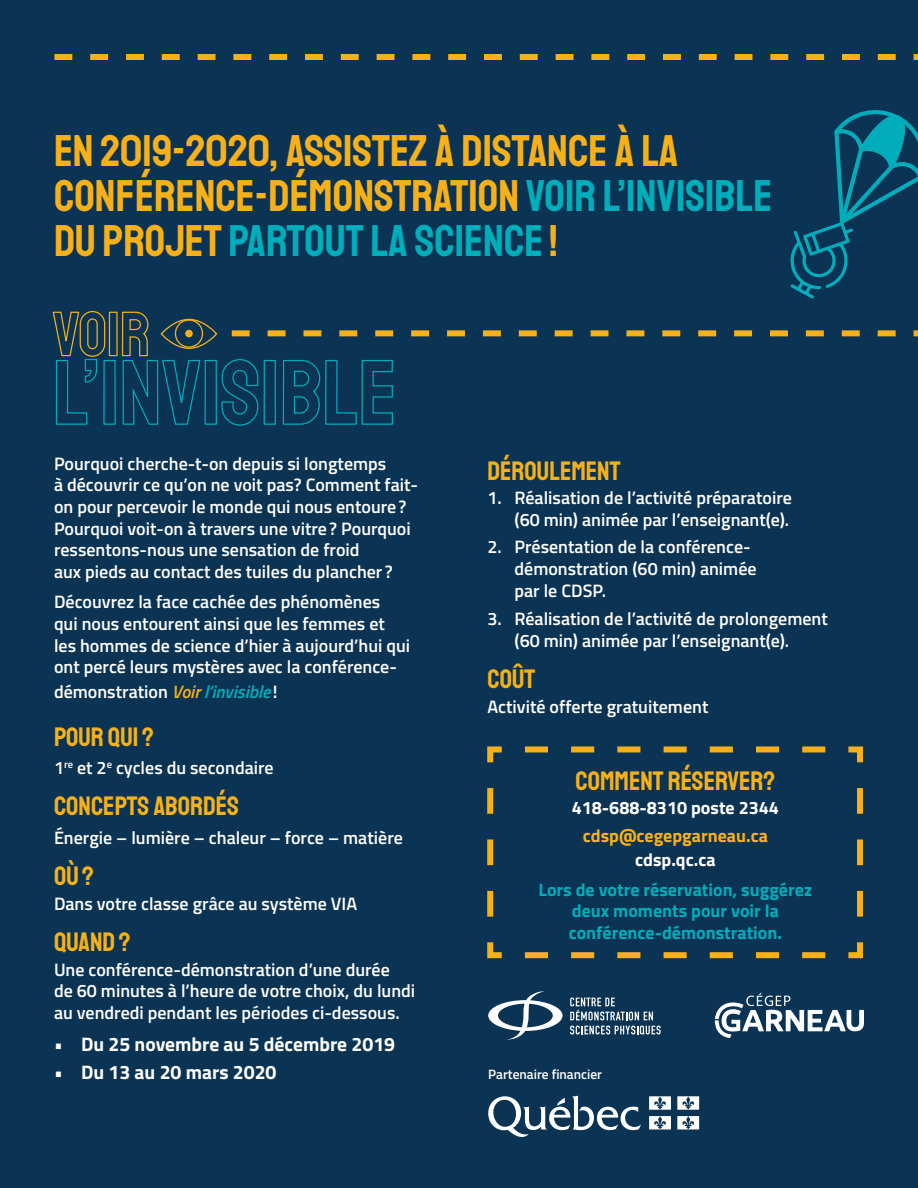
<style>
.page{position:relative;width:918px;height:1188px;background:#0b3353}
.page>*{position:absolute;margin:0;border:0;box-sizing:border-box;transform-origin:0 0}
.t1{font:45px/45px "Staatliches";color:#f6b11a}
.t2{font:27px "Staatliches";color:#f6b11a}
.t3{font:700 19.5px "Titillium Web";color:#fff}
.t4{font:600 18px/21.6px "Titillium Web";color:#fff}
.t5{font:700 18px/21.6px "Titillium Web";color:#00adbb;text-align:center}
.t6{font:700 18px "Titillium Web";color:#fff}
.t7{font:700 18px "Titillium Web";color:#f6b11a}
.t8{font:600 13.5px "Titillium Web";color:#fff}
.s1{color:#00adbb}
.s2{font-style:italic;color:#f6b11a}
.s3{font-style:italic;color:#00adbb}
</style>
<div class="page">
<svg style="left:54px;top:54px;width:864px;height:6px"></svg>
<div style="left:175px;top:319px;width:28px;height:29px;border:1px solid #f6b11a;border-radius:50%"></div>
<div style="left:161px;top:319px;width:56px;height:30px;border:1px solid #f6b11a;border-radius:50%"></div>
<div style="left:109px;top:312px;width:9px;height:44px;border:1px solid #f6b11a"></div>
<svg style="left:52px;top:311px;width:54px;height:114px"></svg>
<div style="left:103px;top:360px;width:13px;height:65px;border:1px solid #00adbb"></div>
<svg style="left:121px;top:311px;width:80px;height:114px"></svg>
<div style="left:205px;top:360px;width:12px;height:65px;border:1px solid #00adbb"></div>
<svg style="left:221px;top:359px;width:38px;height:67px"></svg>
<div style="left:264px;top:360px;width:12px;height:65px;border:1px solid #00adbb"></div>
<svg style="left:282px;top:359px;width:111px;height:66px"></svg>
<svg style="left:487px;top:746px;width:376px;height:213px"></svg>
<svg style="left:570px;top:998px;width:83px;height:22px"></svg>
<svg style="left:570px;top:1026px;width:91px;height:9px"></svg>
<svg style="left:488px;top:991px;width:75px;height:49px"></svg>
<svg style="left:715px;top:993px;width:149px;height:45px"></svg>
<svg style="left:790px;top:110px;width:128px;height:189px"></svg>
<svg style="left:232px;top:330px;width:686px;height:6px"></svg>
<svg style="left:488px;top:1096px;width:153px;height:41px"></svg>
<svg style="left:649px;top:1096px;width:22px;height:14px"></svg>
<svg style="left:677px;top:1096px;width:22px;height:14px"></svg>
<svg style="left:649px;top:1116px;width:22px;height:13px"></svg>
<svg style="left:677px;top:1116px;width:22px;height:13px"></svg>
<h1 class="t1" style="left:54px;top:127px;width:720px">EN 2019-2020, ASSISTEZ À DISTANCE À LA<br>CONFÉRENCE-DÉMONSTRATION <span class="s1">VOIR L’INVISIBLE<br></span>DU PROJET <span class="s1">PARTOUT LA SCIENCE</span> !</h1>
<p class="t4" style="left:54px;top:452px;width:366px">Pourquoi cherche-t-on depuis si longtemps<br>à découvrir ce qu’on ne voit pas? Comment fait&shy;on pour percevoir le monde qui nous entoure?<br>Pourquoi voit-on à travers une vitre? Pourquoi ressentons-nous une sensation de froid<br>aux pieds au contact des tuiles du plancher ?</p>
<p class="t4" style="left:54px;top:590px;width:358px">Découvrez la face cachée des phénomènes<br>qui nous entourent ainsi que les femmes et les hommes de science d’hier à aujourd’hui qui ont percé leurs mystères avec la conférence-</p>
<p class="t4" style="left:54px;top:680px;width:225px">démonstration <span class="s2">Voir</span> <span class="s3">l’invisible</span> !</p>
<h2 class="t2" style="left:54px;top:719px;width:101px">POUR QUI ?</h2>
<p class="t4" style="left:54px;top:756px;width:221px">1<sup>re</sup> et 2<sup>e</sup> cycles du secondaire</p>
<h2 class="t2" style="left:54px;top:788px;width:186px">CONCEPTS ABORDÉS</h2>
<p class="t4" style="left:54px;top:826px;width:350px">Énergie – lumière – chaleur – force – matière</p>
<h2 class="t2" style="left:54px;top:858px;width:42px">OÙ?</h2>
<p class="t4" style="left:54px;top:892px;width:305px">Dans votre classe grâce au système VIA</p>
<h2 class="t2" style="left:54px;top:924px;width:78px">QUAND ?</h2>
<p class="t4" style="left:54px;top:958px;width:363px">Une conférence-démonstration d’une durée<br>de 60 minutes à l’heure de votre choix, du lundi au vendredi pendant les périodes ci-dessous.</p>
<p class="t3" style="left:54px;top:1029px;width:343px">• Du 25 novembre au 5 décembre 2019</p>
<p class="t3" style="left:54px;top:1057px;width:224px">• Du 13 au 20 mars 2020</p>
<h2 class="t2" style="left:488px;top:452px;width:135px">DÉROULEMENT</h2>
<p class="t4" style="left:488px;top:486px;width:306px;text-align:right">1. Réalisation de l’activité préparatoire (60 min) animée par l’enseignant(e).</p>
<p class="t4" style="left:514px;top:535px;width:244px;text-indent:-27px">2. Présentation de la conférence&shy;démonstration (60 min) animée par le CDSP.</p>
<p class="t4" style="left:514px;top:607px;width:315px;text-indent:-27px">3. Réalisation de l’activité de prolongement (60 min) animée par l’enseignant(e).</p>
<h2 class="t2" style="left:488px;top:661px;width:49px">COÛT</h2>
<p class="t4" style="left:488px;top:695px;width:222px">Activité offerte gratuitement</p>
<h2 class="t2" style="left:575px;top:763px;width:201px">COMMENT RÉSERVER?</h2>
<p class="t6" style="left:572px;top:794px;width:209px">418-688-8310 poste 2344</p>
<p class="t7" style="left:583px;top:822px;width:187px">cdsp@cegepgarneau.ca</p>
<p class="t6" style="left:635px;top:846px;width:82px">cdsp.qc.ca</p>
<p class="t5" style="left:539px;top:878px;width:275px">Lors de votre réservation, suggérez deux moments pour voir la conférence-démonstration.</p>
<p class="t8" style="left:488px;top:1064px;width:115px">Partenaire financier</p>
</div>
